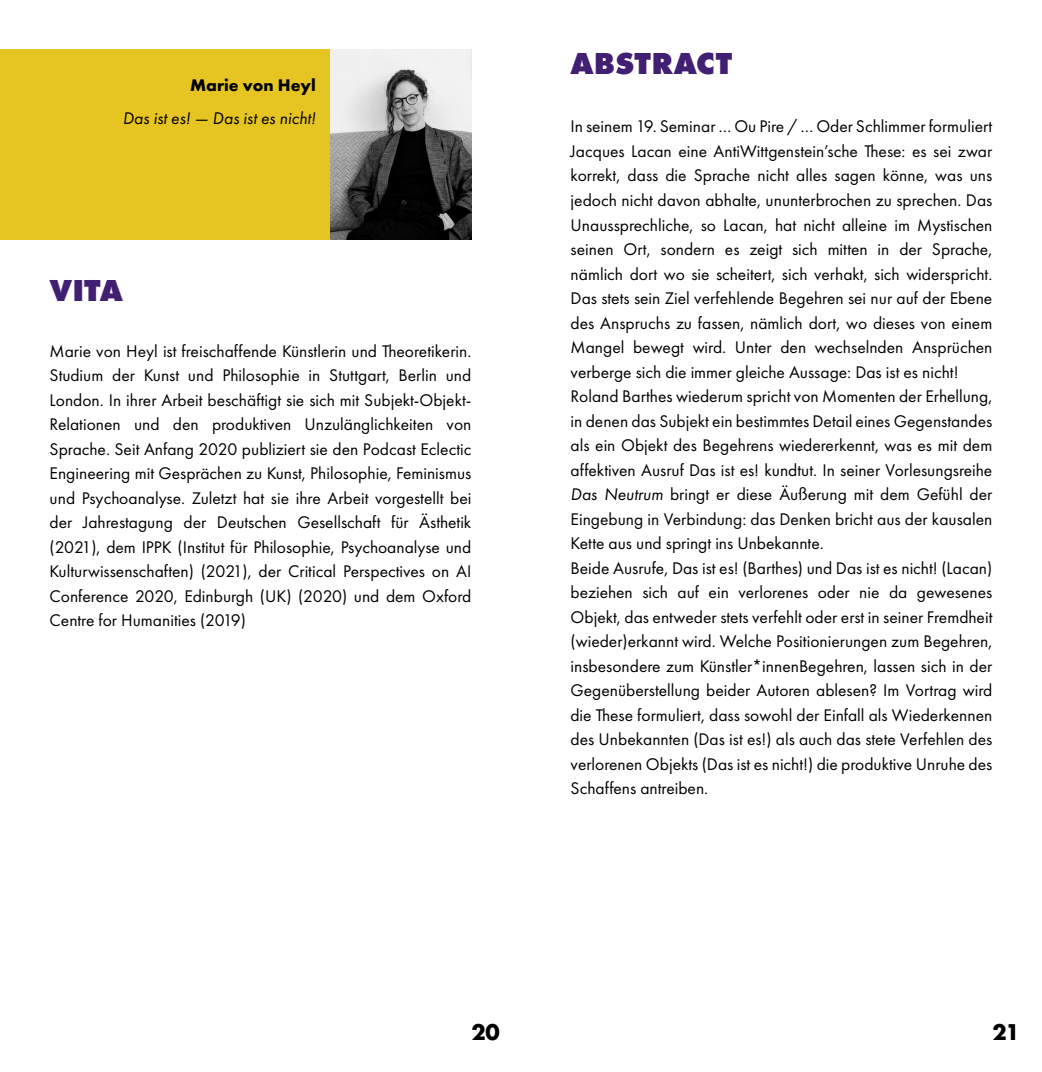
<style>
.page{position:relative;width:1042px;height:1072px;background:#fff}
.page>*{position:absolute;margin:0;border:0;box-sizing:border-box;transform-origin:0 0}
.t1{font:800 31.5px "Futura PT";color:#411f72}
.t2{font:700 21px "Futura";color:#000}
.t3{font:17.5px/24.5px "Futura PT";color:#000;text-align:justify}
.t4{font:italic 17.5px "Futura PT";color:#000}
.t5{font:700 17.5px "Futura PT";color:#000}
.s1{font-style:italic}
</style>
<div class="page">
<div style="left:0;top:50px;width:471px;height:190px;background:#e6c522"></div>
<img style="left:330px;top:50px;width:141px;height:190px">
<p class="t5" style="left:190px;top:74px;width:127px">Marie von Heyl</p>
<p class="t4" style="left:123px;top:108px;width:195px">Das ist es! — Das ist es nicht!</p>
<p class="t1" style="left:50px;top:270px;width:75px">VITA</p>
<p class="t3" style="left:50px;top:338px;width:423px">Marie von Heyl ist freischaffende Künstlerin und Theoretikerin.<br>Studium der Kunst und Philosophie in Stuttgart, Berlin und London. In ihrer Arbeit beschäftigt sie sich mit Subjekt-Objekt-Relationen und den produktiven Unzulänglichkeiten von Sprache. Seit Anfang 2020 publiziert sie den Podcast Eclectic Engineering mit Gesprächen zu Kunst, Philosophie, Feminismus und Psychoanalyse. Zuletzt hat sie ihre Arbeit vorgestellt bei der Jahrestagung der Deutschen Gesellschaft für Ästhetik (2021), dem IPPK (Institut für Philosophie, Psychoanalyse und Kulturwissenschaften) (2021), der Critical Perspectives on AI Conference 2020, Edinburgh (UK) (2020) und dem Oxford Centre for Humanities (2019)</p>
<p class="t1" style="left:570px;top:43px;width:163px">ABSTRACT</p>
<p class="t3" style="left:570px;top:114px;width:423px">In seinem 19. Seminar … Ou Pire / … Oder Schlimmer formuliert Jacques Lacan eine AntiWittgenstein’sche These: es sei zwar korrekt, dass die Sprache nicht alles sagen könne, was uns jedoch nicht davon abhalte, ununterbrochen zu sprechen. Das Unaussprechliche, so Lacan, hat nicht alleine im Mystischen seinen Ort, sondern es zeigt sich mitten in der Sprache, nämlich dort wo sie scheitert, sich verhakt, sich widerspricht.<br>Das stets sein Ziel verfehlende Begehren sei nur auf der Ebene des Anspruchs zu fassen, nämlich dort, wo dieses von einem Mangel bewegt wird. Unter den wechselnden Ansprüchen verberge sich die immer gleiche Aussage: Das ist es nicht!</p>
<p class="t3" style="left:570px;top:384px;width:423px">Roland Barthes wiederum spricht von Momenten der Erhellung, in denen das Subjekt ein bestimmtes Detail eines Gegenstandes als ein Objekt des Begehrens wiedererkennt, was es mit dem affektiven Ausruf Das ist es! kundtut. In seiner Vorlesungsreihe <span class="s1">Das Neutrum</span> bringt er diese Äußerung mit dem Gefühl der Eingebung in Verbindung: das Denken bricht aus der kausalen Kette aus und springt ins Unbekannte.</p>
<p class="t3" style="left:570px;top:555px;width:423px">Beide Ausrufe, Das ist es! (Barthes) und Das ist es nicht! (Lacan) beziehen sich auf ein verlorenes oder nie da gewesenes Objekt, das entweder stets verfehlt oder erst in seiner Fremdheit</p>
<p class="t3" style="left:570px;top:629px;width:423px">(wieder)erkannt wird. Welche Positionierungen zum Begehren, insbesondere zum Künstler*innenBegehren, lassen sich in der Gegenüberstellung beider Autoren ablesen? Im Vortrag wird die These formuliert, dass sowohl der Einfall als Wiederkennen des Unbekannten (Das ist es!) als auch das stete Verfehlen des verlorenen Objekts (Das ist es nicht!) die produktive Unruhe des Schaffens antreiben.</p>
<p class="t2" style="left:471px;top:1016px;width:30px">20</p>
<p class="t2" style="left:992px;top:1016px;width:29px">21</p>
</div>
